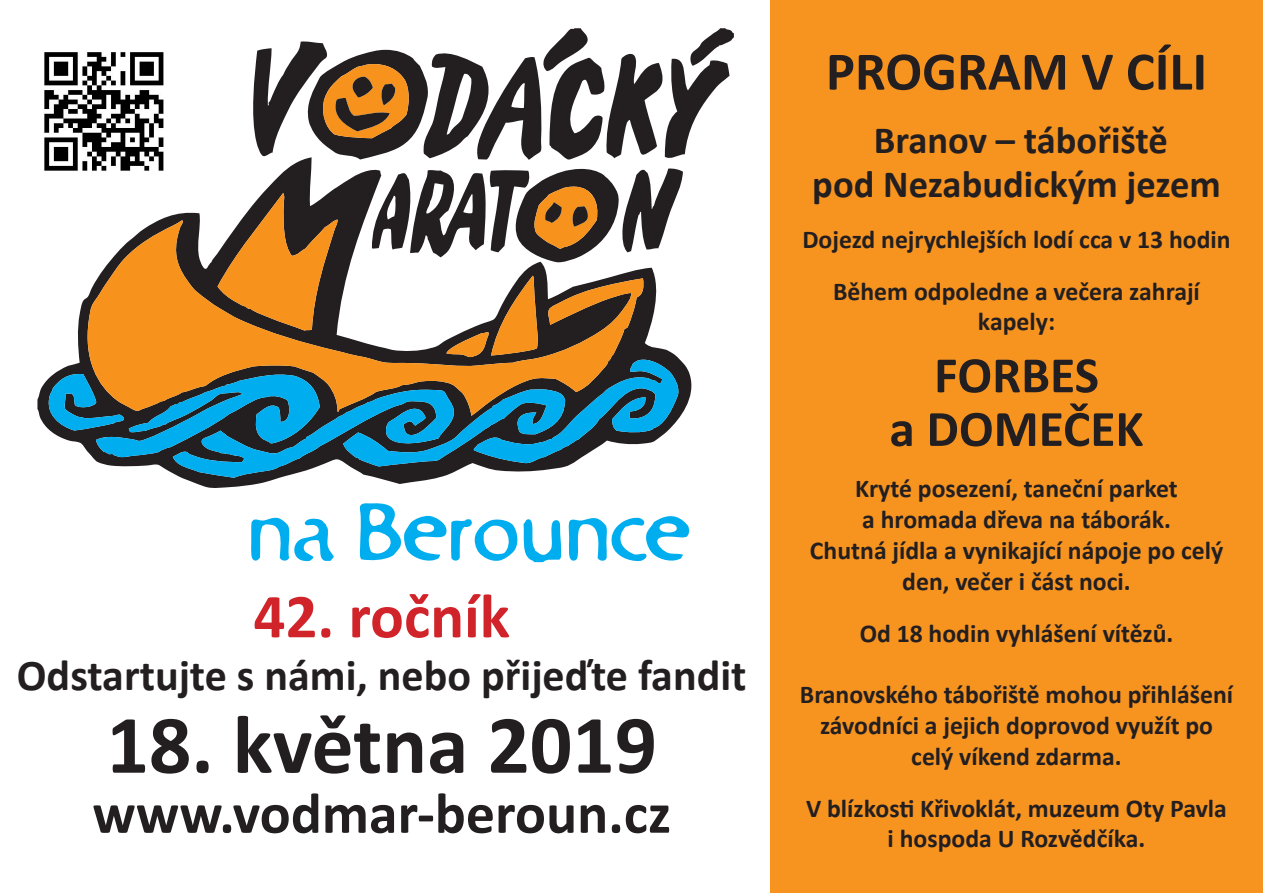
<style>
.page{position:relative;width:1263px;height:893px;background:#fff}
.page>*{position:absolute;margin:0;border:0;box-sizing:border-box;transform-origin:0 0}
.t1{font:700 83.62px "Calibri";color:#231f20}
.t2{font:700 63px "Calibri";color:#d1232a}
.t3{font:700 57.9px "Calibri";color:#231f20}
.t4{font:700 54.68px "Calibri";color:#231f20}
.t5{font:700 51.45px/53.6px "Calibri";color:#231f20;text-align:center}
.t6{font:700 44.1px "Calibri";color:#231f20}
.t7{font:700 38.62px/44px "Calibri";color:#231f20;text-align:center}
.t8{font:700 25.72px/30.9px "Calibri";color:#231f20;text-align:center}
</style>
<div class="page">
<div style="left:769px;top:0;width:494px;height:893px;background:#f79420"></div>
<svg style="left:253px;top:28px;width:481px;height:129px"></svg>
<svg style="left:37px;top:157px;width:655px;height:331px"></svg>
<svg style="left:44px;top:168px;width:639px;height:310px"></svg>
<svg style="left:251px;top:517px;width:83px;height:45px"></svg>
<svg style="left:359px;top:503px;width:331px;height:59px"></svg>
<img style="left:41px;top:52px;width:125px;height:123px">
<h2 class="t2" style="left:253px;top:576px;width:258px">42. ročník</h2>
<h3 class="t6" style="left:17px;top:647px;width:731px">Odstartujte s námi, nebo přijeďte fandit</h3>
<h1 class="t1" style="left:107px;top:691px;width:552px">18. května 2019</h1>
<h3 class="t3" style="left:92px;top:776px;width:580px">www.vodmar-beroun.cz</h3>
<h3 class="t4" style="left:826px;top:36px;width:383px">PROGRAM V CÍLI</h3>
<h3 class="t7" style="left:812px;top:118px;width:410px">Branov – tábořiště<br>pod Nezabudickým jezem</h3>
<p class="t8" style="left:802px;top:214px;width:430px;line-height:51.4px">Dojezd nejrychlejších lodí cca v 13 hodin<br>Během odpoledne a večera zahrají</p>
<p class="t8" style="left:978px;top:306px;width:79px">kapely:</p>
<h3 class="t5" style="left:889px;top:348px;width:256px">FORBES<br>a DOMEČEK</h3>
<p class="t8" style="left:810px;top:473px;width:415px">Kryté posezení, taneční parket<br>a hromada dřeva na táborák.<br>Chutná jídla a vynikající nápoje po celý den, večer i část noci.</p>
<p class="t8" style="left:860px;top:617px;width:315px">Od 18 hodin vyhlášení vítězů.</p>
<p class="t8" style="left:800px;top:679px;width:435px">Branovského tábořiště mohou přihlášení závodníci a jejich doprovod využít po celý víkend zdarma.</p>
<p class="t8" style="left:806px;top:792px;width:422px">V blízkosti Křivoklát, muzeum Oty Pavla i hospoda U Rozvědčíka.</p>
</div>
